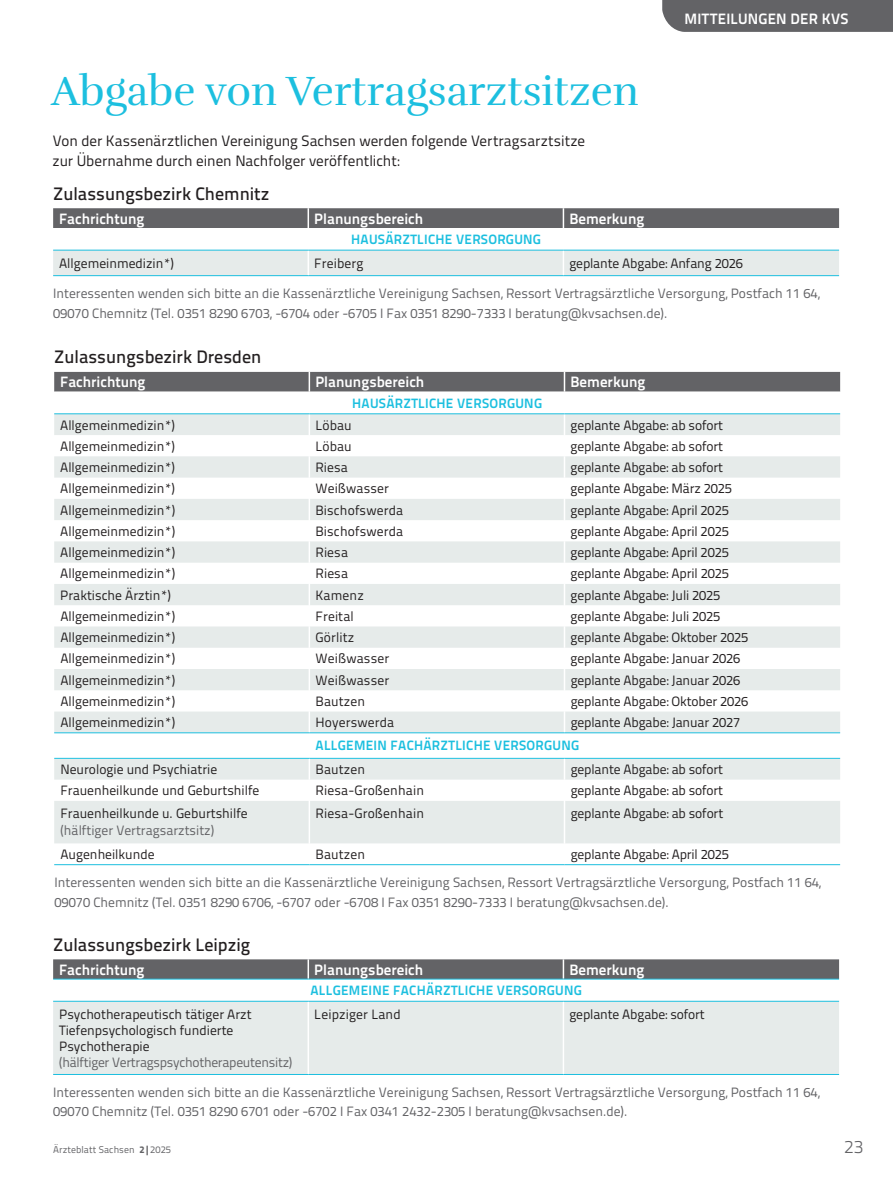
<style>
.page{position:relative;width:893px;height:1191px;background:#fff}
.page>*{position:absolute;margin:0;border:0;box-sizing:border-box;transform-origin:0 0}
.t1{font:42px "Rufina";color:#1cbfdf}
.t2{font:500 18px "Titillium Text";color:#231f20}
.t3{font:300 18px "Titillium Text";color:#636366}
.t4{font:700 15px "Titillium Text";color:#fff}
.t5{font:15px/20.2px "Titillium Text";color:#231f20}
.t6{font:13.5px/16.2px "Titillium Text";color:#231f20}
.t7{font:13.5px/19.5px "Titillium Text";color:#636366}
.t8{font:700 13.5px "Titillium Text";letter-spacing:.02em;color:#1cbfdf}
.t9{font:13.5px "Titillium Text";letter-spacing:-.02em;color:#636366}
.t10{font:9.75px "Titillium Text";letter-spacing:.01em;color:#636366}
.s1{font-weight:800}
</style>
<div class="page">
<div style="left:662px;top:0;width:231px;height:32px;background:#636366"></div>
<div style="left:53px;top:208px;width:786px;height:20px;background:#636366"></div>
<div style="left:53px;top:251px;width:786px;height:24px;background:#e6ebea"></div>
<hr style="left:53px;top:250px;width:255px;height:1px;background:#1cbfdf">
<hr style="left:308px;top:250px;width:255px;height:1px;background:#1cbfdf">
<hr style="left:563px;top:250px;width:276px;height:1px;background:#1cbfdf">
<hr style="left:53px;top:275px;width:255px;height:1px;background:#1cbfdf">
<hr style="left:308px;top:275px;width:255px;height:1px;background:#1cbfdf">
<hr style="left:563px;top:275px;width:276px;height:1px;background:#1cbfdf">
<div style="left:53px;top:1002px;width:786px;height:72px;background:#e6ebea"></div>
<div style="left:53px;top:959px;width:786px;height:19px;background:#636366"></div>
<hr style="left:308px;top:1001px;width:1px;height:73px;background:#fff">
<hr style="left:563px;top:1001px;width:1px;height:73px;background:#fff">
<hr style="left:53px;top:978px;width:255px;height:1px;background:#1cbfdf">
<hr style="left:308px;top:978px;width:255px;height:1px;background:#1cbfdf">
<hr style="left:563px;top:978px;width:276px;height:1px;background:#1cbfdf">
<hr style="left:53px;top:1001px;width:255px;height:1px;background:#1cbfdf">
<hr style="left:308px;top:1001px;width:255px;height:1px;background:#1cbfdf">
<hr style="left:563px;top:1001px;width:276px;height:1px;background:#1cbfdf">
<hr style="left:53px;top:1074px;width:255px;height:1px;background:#1cbfdf">
<hr style="left:308px;top:1074px;width:255px;height:1px;background:#1cbfdf">
<hr style="left:563px;top:1074px;width:276px;height:1px;background:#1cbfdf">
<svg style="left:54px;top:414px;width:786px;height:429px;fill:#e6ebea"></svg>
<div style="left:54px;top:733px;width:786px;height:25px;background:#fff"></div>
<div style="left:54px;top:372px;width:786px;height:20px;background:#636366"></div>
<svg style="left:309px;top:414px;width:1px;height:318px"></svg>
<svg style="left:564px;top:414px;width:1px;height:318px"></svg>
<svg style="left:309px;top:759px;width:1px;height:42px"></svg>
<svg style="left:564px;top:759px;width:1px;height:42px"></svg>
<hr style="left:309px;top:801px;width:1px;height:42px;background:#fff">
<hr style="left:564px;top:801px;width:1px;height:42px;background:#fff">
<hr style="left:54px;top:732px;width:255px;height:1px;background:#1cbfdf">
<hr style="left:309px;top:732px;width:255px;height:1px;background:#1cbfdf">
<hr style="left:564px;top:732px;width:276px;height:1px;background:#1cbfdf">
<hr style="left:54px;top:758px;width:255px;height:1px;background:#1cbfdf">
<hr style="left:309px;top:758px;width:255px;height:1px;background:#1cbfdf">
<hr style="left:564px;top:758px;width:276px;height:1px;background:#1cbfdf">
<hr style="left:54px;top:864px;width:255px;height:1px;background:#1cbfdf">
<hr style="left:309px;top:864px;width:255px;height:1px;background:#1cbfdf">
<hr style="left:564px;top:864px;width:276px;height:1px;background:#1cbfdf">
<hr style="left:54px;top:413px;width:255px;height:1px;background:#1cbfdf">
<hr style="left:309px;top:413px;width:255px;height:1px;background:#1cbfdf">
<hr style="left:564px;top:413px;width:276px;height:1px;background:#1cbfdf">
<h1 class="t1" style="left:51px;top:66px;width:589px">Abgabe von Vertragsarztsitzen</h1>
<p class="t5" style="left:53px;top:130px;width:534px">Von der Kassenärztlichen Vereinigung Sachsen werden folgende Vertragsarztsitze zur Übernahme durch einen Nachfolger veröffentlicht:</p>
<p class="t4" style="left:685px;top:7px;width:165px">MITTEILUNGEN DER KVS</p>
<h2 class="t2" style="left:53px;top:180px;width:218px">Zulassungsbezirk Chemnitz</h2>
<p class="t4" style="left:59px;top:207px;width:87px">Fachrichtung</p>
<p class="t4" style="left:314px;top:207px;width:110px">Planungsbereich</p>
<p class="t4" style="left:569px;top:207px;width:76px">Bemerkung</p>
<p class="t8" style="left:351px;top:229px;width:191px">HAUSÄRZTLICHE VERSORGUNG</p>
<p class="t6" style="left:59px;top:254px;width:116px">Allgemeinmedizin*)</p>
<p class="t6" style="left:314px;top:254px;width:51px">Freiberg</p>
<p class="t6" style="left:569px;top:254px;width:175px">geplante Abgabe: Anfang 2026</p>
<p class="t7" style="left:53px;top:283px;width:768px">Interessenten wenden sich bitte an die Kassenärztliche Vereinigung Sachsen, Ressort Vertragsärztliche Versorgung, Postfach 11 64,<br>09070 Chemnitz (Tel. 0351 8290 6703, -6704 oder -6705 I Fax 0351 8290-7333 I beratung@kvsachsen. de).</p>
<h2 class="t2" style="left:54px;top:343px;width:209px">Zulassungsbezirk Dresden</h2>
<p class="t4" style="left:60px;top:370px;width:87px">Fachrichtung</p>
<p class="t4" style="left:315px;top:370px;width:110px">Planungsbereich</p>
<p class="t4" style="left:570px;top:370px;width:77px">Bemerkung</p>
<p class="t8" style="left:352px;top:393px;width:191px">HAUSÄRZTLICHE VERSORGUNG</p>
<p class="t6" style="left:60px;top:416px;width:116px">Allgemeinmedizin*)</p>
<p class="t6" style="left:315px;top:416px;width:38px">Löbau</p>
<p class="t6" style="left:570px;top:416px;width:154px">geplante Abgabe: ab sofort</p>
<p class="t6" style="left:60px;top:437px;width:116px">Allgemeinmedizin*)</p>
<p class="t6" style="left:315px;top:437px;width:38px">Löbau</p>
<p class="t6" style="left:570px;top:437px;width:154px">geplante Abgabe: ab sofort</p>
<p class="t6" style="left:60px;top:458px;width:116px">Allgemeinmedizin*)</p>
<p class="t6" style="left:315px;top:458px;width:34px">Riesa</p>
<p class="t6" style="left:570px;top:458px;width:154px">geplante Abgabe: ab sofort</p>
<p class="t6" style="left:60px;top:480px;width:116px">Allgemeinmedizin*)</p>
<p class="t6" style="left:315px;top:480px;width:75px">Weißwasser</p>
<p class="t6" style="left:570px;top:480px;width:163px">geplante Abgabe: März 2025</p>
<p class="t6" style="left:60px;top:501px;width:116px">Allgemeinmedizin*)</p>
<p class="t6" style="left:315px;top:501px;width:89px">Bischofswerda</p>
<p class="t6" style="left:571px;top:501px;width:160px">geplante Abgabe: April 2025</p>
<p class="t6" style="left:60px;top:522px;width:116px">Allgemeinmedizin*)</p>
<p class="t6" style="left:315px;top:522px;width:89px">Bischofswerda</p>
<p class="t6" style="left:571px;top:522px;width:160px">geplante Abgabe: April 2025</p>
<p class="t6" style="left:60px;top:543px;width:116px">Allgemeinmedizin*)</p>
<p class="t6" style="left:315px;top:543px;width:34px">Riesa</p>
<p class="t6" style="left:571px;top:543px;width:160px">geplante Abgabe: April 2025</p>
<p class="t6" style="left:60px;top:565px;width:116px">Allgemeinmedizin*)</p>
<p class="t6" style="left:315px;top:565px;width:34px">Riesa</p>
<p class="t6" style="left:571px;top:565px;width:160px">geplante Abgabe: April 2025</p>
<p class="t6" style="left:60px;top:586px;width:112px">Praktische Ärztin*)</p>
<p class="t6" style="left:315px;top:586px;width:50px">Kamenz</p>
<p class="t6" style="left:571px;top:586px;width:151px">geplante Abgabe: Juli 2025</p>
<p class="t6" style="left:60px;top:607px;width:116px">Allgemeinmedizin*)</p>
<p class="t6" style="left:315px;top:607px;width:40px">Freital</p>
<p class="t6" style="left:571px;top:607px;width:151px">geplante Abgabe: Juli 2025</p>
<p class="t6" style="left:60px;top:628px;width:116px">Allgemeinmedizin*)</p>
<p class="t6" style="left:315px;top:628px;width:40px">Görlitz</p>
<p class="t6" style="left:571px;top:628px;width:179px">geplante Abgabe: Oktober 2025</p>
<p class="t6" style="left:60px;top:650px;width:116px">Allgemeinmedizin*)</p>
<p class="t6" style="left:315px;top:650px;width:75px">Weißwasser</p>
<p class="t6" style="left:571px;top:650px;width:171px">geplante Abgabe: Januar 2026</p>
<p class="t6" style="left:60px;top:671px;width:116px">Allgemeinmedizin*)</p>
<p class="t6" style="left:315px;top:671px;width:75px">Weißwasser</p>
<p class="t6" style="left:571px;top:671px;width:171px">geplante Abgabe: Januar 2026</p>
<p class="t6" style="left:60px;top:692px;width:116px">Allgemeinmedizin*)</p>
<p class="t6" style="left:316px;top:692px;width:51px">Bautzen</p>
<p class="t6" style="left:571px;top:692px;width:179px">geplante Abgabe: Oktober 2026</p>
<p class="t6" style="left:60px;top:713px;width:116px">Allgemeinmedizin*)</p>
<p class="t6" style="left:316px;top:713px;width:80px">Hoyerswerda</p>
<p class="t6" style="left:571px;top:713px;width:171px">geplante Abgabe: Januar 2027</p>
<p class="t8" style="left:316px;top:735px;width:265px">ALLGEMEIN FACHÄRZTLICHE VERSORGUNG</p>
<p class="t6" style="left:60px;top:760px;width:158px">Neurologie und Psychiatrie</p>
<p class="t6" style="left:316px;top:760px;width:51px">Bautzen</p>
<p class="t6" style="left:571px;top:760px;width:154px">geplante Abgabe: ab sofort</p>
<p class="t6" style="left:60px;top:782px;width:200px">Frauenheilkunde und Geburtshilfe</p>
<p class="t6" style="left:316px;top:782px;width:110px">Riesa-Großenhain</p>
<p class="t6" style="left:571px;top:782px;width:154px">geplante Abgabe: ab sofort</p>
<p class="t6" style="left:60px;top:804px;width:189px">Frauenheilkunde u. Geburtshilfe</p>
<p class="t7" style="left:60px;top:819px;width:155px">(hälftiger Vertragsarztsitz)</p>
<p class="t6" style="left:316px;top:804px;width:110px">Riesa-Großenhain</p>
<p class="t6" style="left:571px;top:804px;width:154px">geplante Abgabe: ab sofort</p>
<p class="t6" style="left:60px;top:845px;width:96px">Augenheilkunde</p>
<p class="t6" style="left:316px;top:845px;width:51px">Bautzen</p>
<p class="t6" style="left:571px;top:845px;width:160px">geplante Abgabe: April 2025</p>
<p class="t7" style="left:54px;top:872px;width:768px">Interessenten wenden sich bitte an die Kassenärztliche Vereinigung Sachsen, Ressort Vertragsärztliche Versorgung, Postfach 11 64,<br>09070 Chemnitz (Tel. 0351 8290 6706, -6707 oder -6708 I Fax 0351 8290-7333 I beratung@kvsachsen. de).</p>
<h2 class="t2" style="left:53px;top:931px;width:199px">Zulassungsbezirk Leipzig</h2>
<p class="t4" style="left:59px;top:958px;width:87px">Fachrichtung</p>
<p class="t4" style="left:314px;top:958px;width:110px">Planungsbereich</p>
<p class="t4" style="left:569px;top:958px;width:76px">Bemerkung</p>
<p class="t8" style="left:310px;top:980px;width:273px">ALLGEMEINE FACHÄRZTLICHE VERSORGUNG</p>
<p class="t6" style="left:59px;top:1005px;width:194px">Psychotherapeutisch tätiger Arzt<br>Tiefenpsychologisch fundierte<br>Psychotherapie</p>
<p class="t9" style="left:59px;top:1052px;width:235px">(hälftiger Vertragspsychotherapeutensitz)</p>
<p class="t6" style="left:314px;top:1005px;width:88px">Leipziger Land</p>
<p class="t6" style="left:569px;top:1005px;width:137px">geplante Abgabe: sofort</p>
<p class="t7" style="left:53px;top:1081px;width:768px">Interessenten wenden sich bitte an die Kassenärztliche Vereinigung Sachsen, Ressort Vertragsärztliche Versorgung, Postfach 11 64,<br>09070 Chemnitz (Tel. 0351 8290 6701 oder -6702 I Fax 0341 2432-2305 I beratung@kvsachsen. de).</p>
<p class="t10" style="left:53px;top:1142px;width:119px">Ärzteblatt Sachsen <span class="s1">2|</span>2025</p>
<h2 class="t3" style="left:844px;top:1133px;width:21px">23</h2>
</div>
